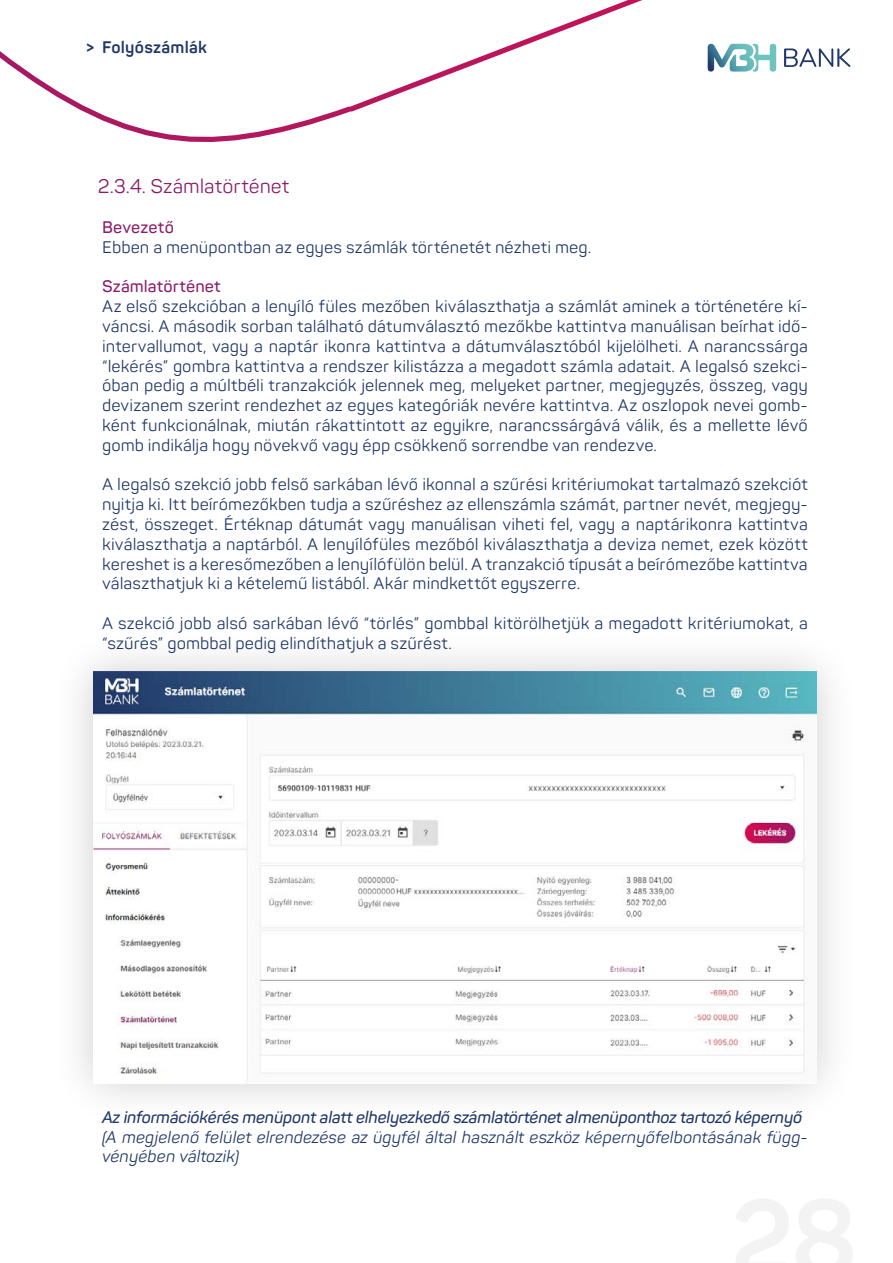
<style>
.page{position:relative;width:893px;height:1263px;background:#fff}
.page>*{position:absolute;margin:0;border:0;box-sizing:border-box;transform-origin:0 0}
.t1{font:19.5px "Panton";letter-spacing:-.005em;color:#8b1d69}
.t2{font:16.5px/19.8px "Panton";letter-spacing:.005em;color:#203768;text-align:justify}
.t3{font:italic 16.5px/19.8px "Panton";color:#203768}
.t4{font:italic 600 16.5px "Panton";letter-spacing:-.02em;color:#203768}
.t5{font:600 16.5px "Panton";letter-spacing:.005em;color:#8b1d69}
.t6{font:700 16.5px "Panton";letter-spacing:.01em;color:#203768}
</style>
<div class="page">
<svg style="left:0;top:0;width:851px;height:142px"></svg>
<svg style="left:784px;top:48px;width:66px;height:19px"></svg>
<svg style="left:708px;top:44px;width:68px;height:28px"></svg>
<div style="left:51px;top:630px;width:807px;height:495px;background:#000;opacity:.2"></div>
<img style="left:94px;top:672px;width:722px;height:411px">
<p class="t6" style="left:86px;top:36px;width:122px">&gt; Folyószámlák</p>
<p class="t1" style="left:98px;top:175px;width:193px">2.3.4. Számlatörténet</p>
<p class="t5" style="left:102px;top:217px;width:73px">Bevezető</p>
<p class="t2" style="left:102px;top:237px;width:491px">Ebben a menüpontban az egyes számlák történetét nézheti meg.</p>
<p class="t5" style="left:102px;top:276px;width:120px">Számlatörténet</p>
<p class="t2" style="left:102px;top:296px;width:707px">Az első szekcióban a lenyíló füles mezőben kiválaszthatja a számlát aminek a történetére kí&shy;váncsi. A második sorban található dátumválasztó mezőkbe kattintva manuálisan beírhat idő&shy;intervallumot, vagy a naptár ikonra kattintva a dátumválasztóból kijelölheti. A narancssárga “lekérés” gombra kattintva a rendszer kilistázza a megadott számla adatait. A legalsó szekci&shy;óban pedig a múltbéli tranzakciók jelennek meg, melyeket partner, megjegyzés, összeg, vagy devizanem szerint rendezhet az egyes kategóriák nevére kattintva. Az oszlopok nevei gomb&shy;ként funkcionálnak, miután rákattintott az egyikre, narancssárgává válik, és a mellette lévő gomb indikálja hogy növekvő vagy épp csökkenő sorrendbe van rendezve.</p>
<p class="t2" style="left:102px;top:475px;width:707px">A legalsó szekció jobb felső sarkában lévő ikonnal a szűrési kritériumokat tartalmazó szekciót nyitja ki. Itt beírómezőkben tudja a szűréshez az ellenszámla számát, partner nevét, megjegy&shy;zést, összeget. Értéknap dátumát vagy manuálisan viheti fel, vagy a naptárikonra kattintva kiválaszthatja a naptárból. A lenyílófüles mezőból kiválaszthatja a deviza nemet, ezek között kereshet is a keresőmezőben a lenyílófülön belül. A tranzakció típusát a beírómezőbe kattintva választhatjuk ki a kételemű listából. Akár mindkettőt egyszerre.</p>
<p class="t2" style="left:102px;top:613px;width:707px">A szekció jobb alsó sarkában lévő “törlés” gombbal kitörölhetjük a megadott kritériumokat, a “szűrés” gombbal pedig elindíthatjuk a szűrést.</p>
<p class="t4" style="left:102px;top:1107px;width:702px">Az információkérés menüpont alatt elhelyezkedő számlatörténet almenüponthoz tartozó képernyő</p>
<p class="t3" style="left:102px;top:1127px;width:707px">(A megjelenő felület elrendezése az ügyfél által használt eszköz képernyőfelbontásának függ&shy;vényében változik)</p>
</div>
